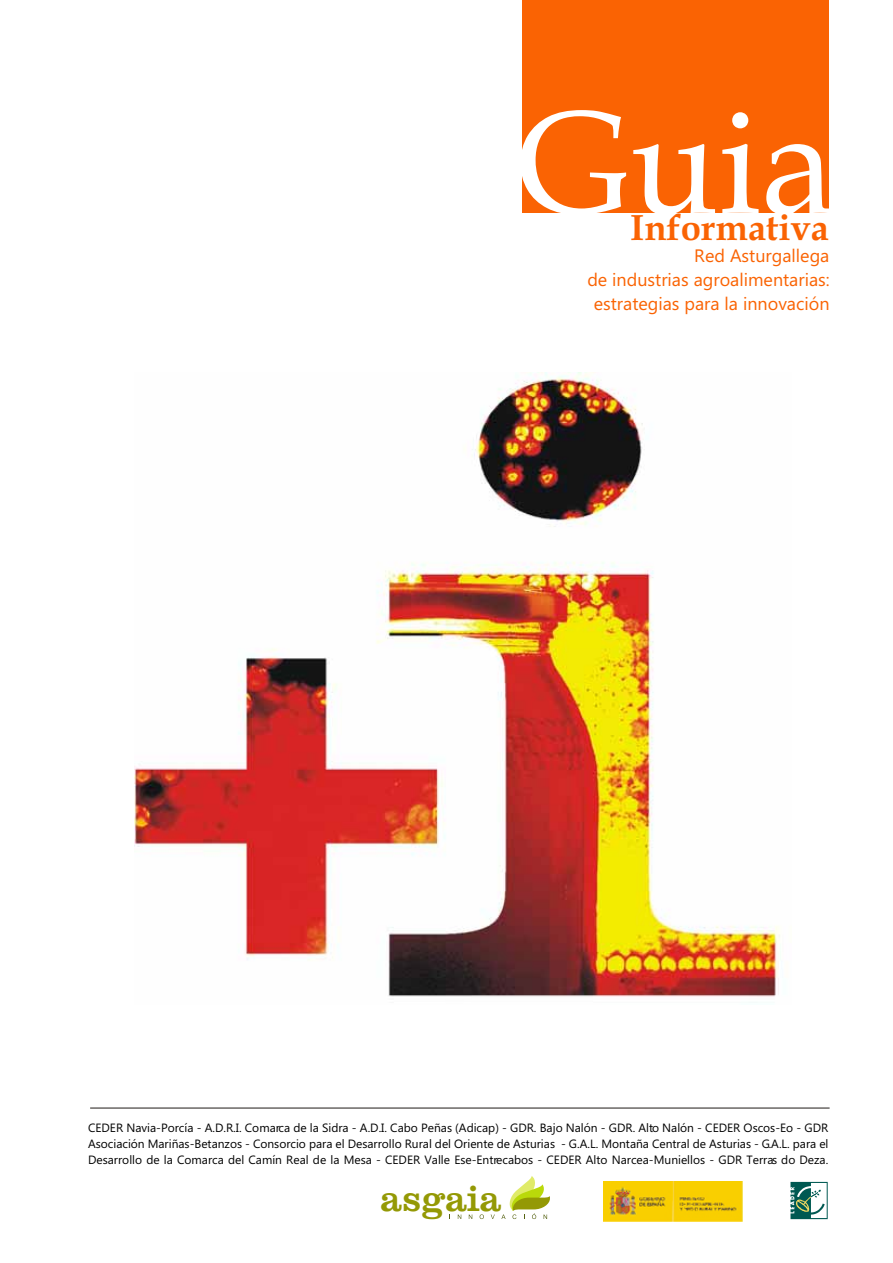
<style>
.page{position:relative;width:893px;height:1263px;background:#fff}
.page>*{position:absolute;margin:0;border:0;box-sizing:border-box;transform-origin:0 0}
.t1{font:146.55px "Book Antiqua";color:#fff}
.t2{font:38.1px "Clarendon T Med";color:#949905}
.t3{font:700 36.6px "Book Antiqua";color:#fa6303}
.t4{font:18px/24px "Segoe UI";color:#fa6303;text-align:right}
.t5{font:12px/15.9px "Segoe UI";color:#000;text-align:justify}
</style>
<div class="page">
<svg style="left:480px;top:1214px;width:4px;height:5px"></svg>
<svg style="left:491px;top:1215px;width:4px;height:4px"></svg>
<svg style="left:501px;top:1176px;width:49px;height:43px"></svg>
<div style="left:522px;top:0;width:307px;height:213px;background:#fa6303"></div>
<svg style="left:790px;top:1182px;width:38px;height:37px"></svg>
<hr style="left:90px;top:1108px;width:739px;height:1px;background:#1f1a17">
<img style="left:135px;top:372px;width:645px;height:625px">
<img style="left:603px;top:1181px;width:139px;height:40px">
<h1 class="t1" style="left:519px;top:76px;width:317px">Guia</h1>
<h3 class="t3" style="left:630px;top:206px;width:201px">Informativa</h3>
<h3 class="t4" style="left:587px;top:245px;width:244px">Red Asturgallega<br>de industrias agroalimentarias: estrategias para la innovación</h3>
<p class="t5" style="left:88px;top:1121px;width:742px">CEDER Navia-Porcía - A.D.R.I. Comarca de la Sidra - A.D.I. Cabo Peñas (Adicap) - GDR. Bajo Nalón - GDR. Alto Nalón - CEDER Oscos-Eo - GDR Asociación Mariñas-Betanzos - Consorcio para el Desarrollo Rural del Oriente de Asturias - G.A.L. Montaña Central de Asturias - G.A.L. para el Desarrollo de la Comarca del Camín Real de la Mesa - CEDER Valle Ese-Entrecabos - CEDER Alto Narcea-Muniellos - GDR Terras do Deza.</p>
<h2 class="t2" style="left:380px;top:1176px;width:122px">asgaia</h2>
</div>
